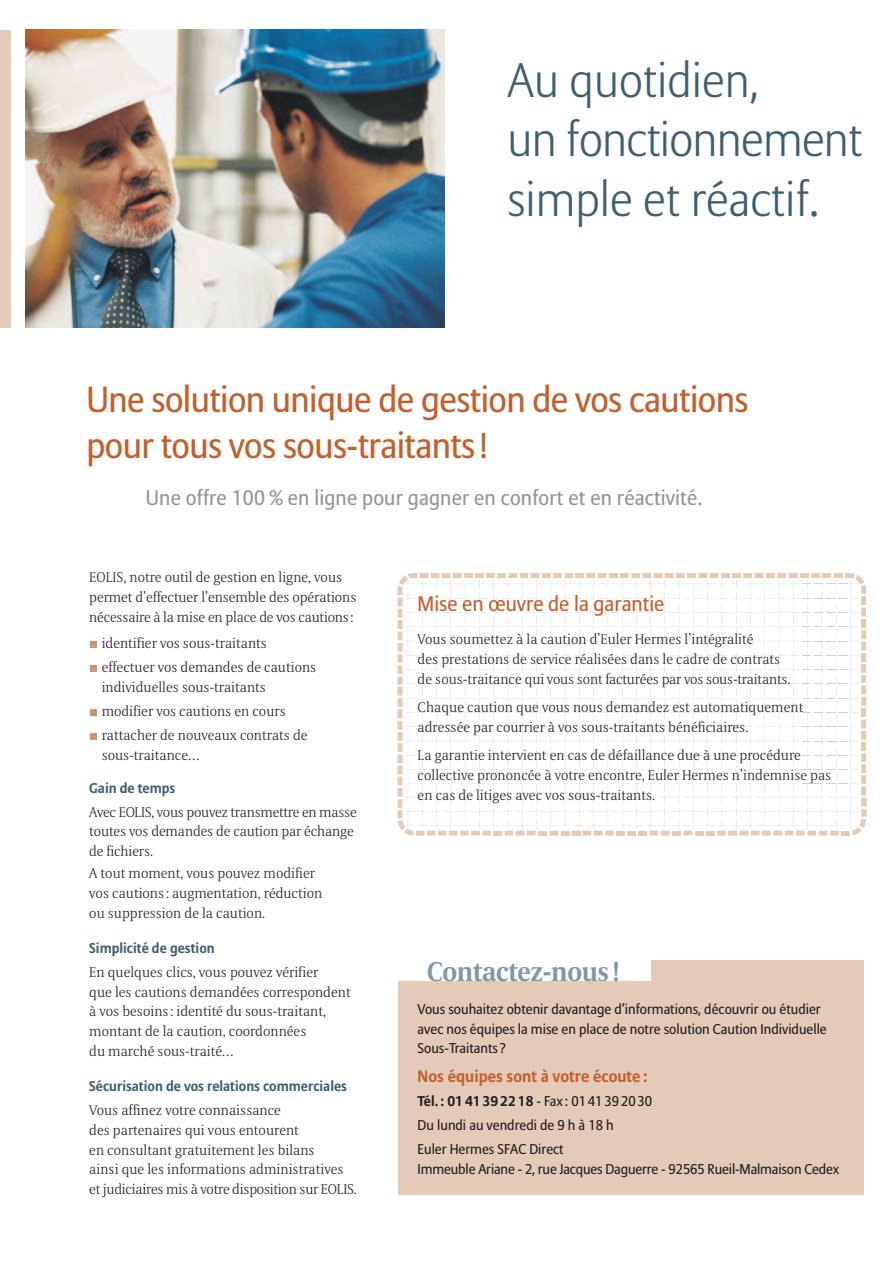
<style>
.page{position:relative;width:893px;height:1263px;background:#fff}
.page>*{position:absolute;margin:0;border:0;box-sizing:border-box;transform-origin:0 0}
.t1{font:300 48px/59.7px "Allianz Sans";color:#3f5f6e}
.t2{font:36px/45.8px "Allianz Sans";letter-spacing:-.015em;color:#c2602e}
.t3{font:700 27px "Allianz Serif";letter-spacing:-.01em;color:#7f98a5}
.t4{font:21px "Allianz Sans";letter-spacing:.01em;color:#939598}
.t5{font:21px "Allianz Sans";color:#c2602e}
.t6{font:700 16.5px "Allianz Sans";color:#c2602e}
.t7{font:300 14.1px/19.8px "Allianz Serif";color:#231f20}
.t8{font:14.1px/19.8px "Allianz Sans";color:#231f20}
.t9{font:700 14.1px "Allianz Sans";color:#3f5f6e}
.s1{font-weight:700}
</style>
<div class="page">
<div style="left:398px;top:960px;width:465px;height:235px;background:#e4cab8"></div>
<svg style="left:398px;top:573px;width:468px;height:262px"></svg>
<svg style="left:91px;top:642px;width:6px;height:6px"></svg>
<svg style="left:91px;top:734px;width:6px;height:6px"></svg>
<svg style="left:91px;top:710px;width:6px;height:6px"></svg>
<svg style="left:91px;top:666px;width:6px;height:6px"></svg>
<img style="left:26px;top:30px;width:419px;height:297px">
<div style="left:0;top:30px;width:11px;height:297px;background:#e4cab8"></div>
<div style="left:392px;top:957px;width:259px;height:24px;background:#fff"></div>
<h1 class="t1" style="left:508px;top:54px;width:356px">Au quotidien,<br>un fonctionnement simple et réactif.</h1>
<h2 class="t2" style="left:87px;top:379px;width:663px">Une solution unique de gestion de vos cautions pour tous vos sous-traitants!</h2>
<h3 class="t4" style="left:146px;top:489px;width:558px">Une offre 100 % en ligne pour gagner en confort et en réactivité.</h3>
<p class="t7" style="left:89px;top:569px;width:269px">EOLIS, notre outil de gestion en ligne, vous permet d’effectuer l’ensemble des opérations nécessaire à la mise en place de vos cautions:</p>
<p class="t7" style="left:102px;top:633px;width:216px;line-height:24.2px">identifier vos sous-traitants effectuer vos demandes de cautions</p>
<p class="t7" style="left:102px;top:677px;width:207px;line-height:24.2px">individuelles sous-traitants modifier vos cautions en cours rattacher de nouveaux contrats de</p>
<p class="t7" style="left:102px;top:747px;width:99px">sous-traitance…</p>
<p class="t9" style="left:89px;top:783px;width:88px">Gain de temps</p>
<p class="t7" style="left:89px;top:803px;width:269px">Avec EOLIS, vous pouvez transmettre en masse toutes vos demandes de caution par échange de fichiers.</p>
<p class="t7" style="left:89px;top:865px;width:235px">A tout moment, vous pouvez modifier vos cautions : augmentation, réduction ou suppression de la caution.</p>
<p class="t9" style="left:89px;top:943px;width:127px">Simplicité de gestion</p>
<p class="t7" style="left:89px;top:963px;width:263px">En quelques clics, vous pouvez vérifier<br>que les cautions demandées correspondent à vos besoins : identité du sous-traitant, montant de la caution, coordonnées<br>du marché sous-traité…</p>
<p class="t9" style="left:89px;top:1081px;width:259px">Sécurisation de vos relations commerciales</p>
<p class="t7" style="left:89px;top:1102px;width:269px">Vous affinez votre connaissance<br>des partenaires qui vous entourent<br>en consultant gratuitement les bilans<br>ainsi que les informations administratives et judiciaires mis à votre disposition sur EOLIS.</p>
<h3 class="t5" style="left:418px;top:595px;width:248px">Mise en œuvre de la garantie</h3>
<p class="t7" style="left:418px;top:631px;width:374px">Vous soumettez à la caution d’Euler Hermes l’intégralité<br>des prestations de service réalisées dans le cadre de contrats de sous-traitance qui vous sont facturées par vos sous-traitants.</p>
<p class="t7" style="left:418px;top:699px;width:387px">Chaque caution que vous nous demandez est automatiquement adressée par courrier à vos sous-traitants bénéficiaires.</p>
<p class="t7" style="left:418px;top:747px;width:415px">La garantie intervient en cas de défaillance due à une procédure collective prononcée à votre encontre, Euler Hermes n’indemnise pas en cas de litiges avec vos sous-traitants.</p>
<h3 class="t3" style="left:427px;top:962px;width:194px">Contactez-nous !</h3>
<p class="t8" style="left:418px;top:1000px;width:411px">Vous souhaitez obtenir davantage d’informations, découvrir ou étudier avec nos équipes la mise en place de notre solution Caution Individuelle<br>Sous-Traitants ?</p>
<p class="t6" style="left:418px;top:1070px;width:231px">Nos équipes sont à votre écoute :</p>
<p class="t8" style="left:418px;top:1090px;width:236px;line-height:24.2px"><span class="s1">Tél. : 0141392218</span> - Fax : 0141 392030<br>Du lundi au vendredi de 9 h à 18 h<br>Euler Hermes SFAC Direct</p>
<p class="t8" style="left:418px;top:1160px;width:423px">Immeuble Ariane - 2, rue Jacques Daguerre - 92565 Rueil-Malmaison Cedex</p>
</div>
